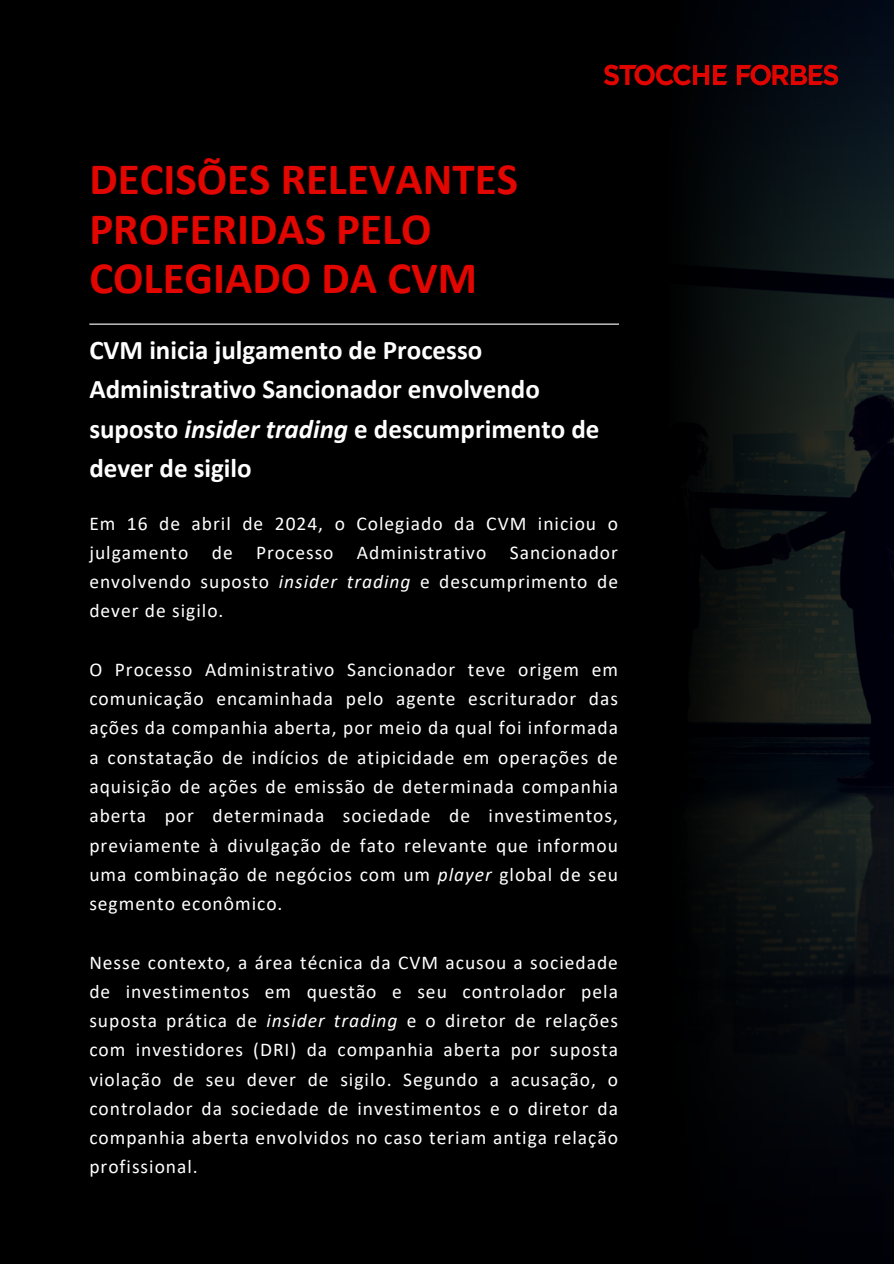
<style>
.page{position:relative;width:894px;height:1264px;background:#fff}
.page>*{position:absolute;margin:0;border:0;box-sizing:border-box;transform-origin:0 0}
.t1{font:700 45px/49.5px "Calibri";color:#e10600}
.t2{font:700 27px/39.3px "Calibri";color:#fff}
.t3{font:19.5px/29.2px "Calibri";letter-spacing:.05em;color:#fff;text-align:justify}
.s1{font-style:italic}
</style>
<div class="page">
<div style="left:0;top:0;width:893px;height:1263px;background:#000"></div>
<img style="left:698px;top:0;width:195px;height:1190px">
<hr style="left:89px;top:323px;width:530px;height:2px;background:#fff">
<img style="left:604px;top:61px;width:236px;height:28px">
<p class="t1" style="left:89px;top:158px;width:430px">DECISÕES RELEVANTES<br>PROFERIDAS PELO<br>COLEGIADO DA CVM</p>
<p class="t2" style="left:89px;top:332px;width:511px">CVM inicia julgamento de Processo Administrativo Sancionador envolvendo suposto <span class="s1">insider trading</span> e descumprimento de dever de sigilo</p>
<h1 class="t3" style="left:89px;top:510px;width:530px">Em 16 de abril de 2024, o Colegiado da CVM iniciou o julgamento de Processo Administrativo Sancionador envolvendo suposto <span class="s1">insider trading</span> e descumprimento de dever de sigilo.</h1>
<h2 class="t3" style="left:89px;top:656px;width:530px">O Processo Administrativo Sancionador teve origem em comunicação encaminhada pelo agente escriturador das ações da companhia aberta, por meio da qual foi informada a constatação de indícios de atipicidade em operações de aquisição de ações de emissão de determinada companhia aberta por determinada sociedade de investimentos, previamente à divulgação de fato relevante que informou uma combinação de negócios com um <span class="s1">player</span> global de seu segmento econômico.</h2>
<p class="t3" style="left:89px;top:949px;width:530px">Nesse contexto, a área técnica da CVM acusou a sociedade de investimentos em questão e seu controlador pela suposta prática de <span class="s1">insider trading</span> e o diretor de relações com investidores (DRI) da companhia aberta por suposta violação de seu dever de sigilo. Segundo a acusação, o controlador da sociedade de investimentos e o diretor da companhia aberta envolvidos no caso teriam antiga relação profissional.</p>
</div>
